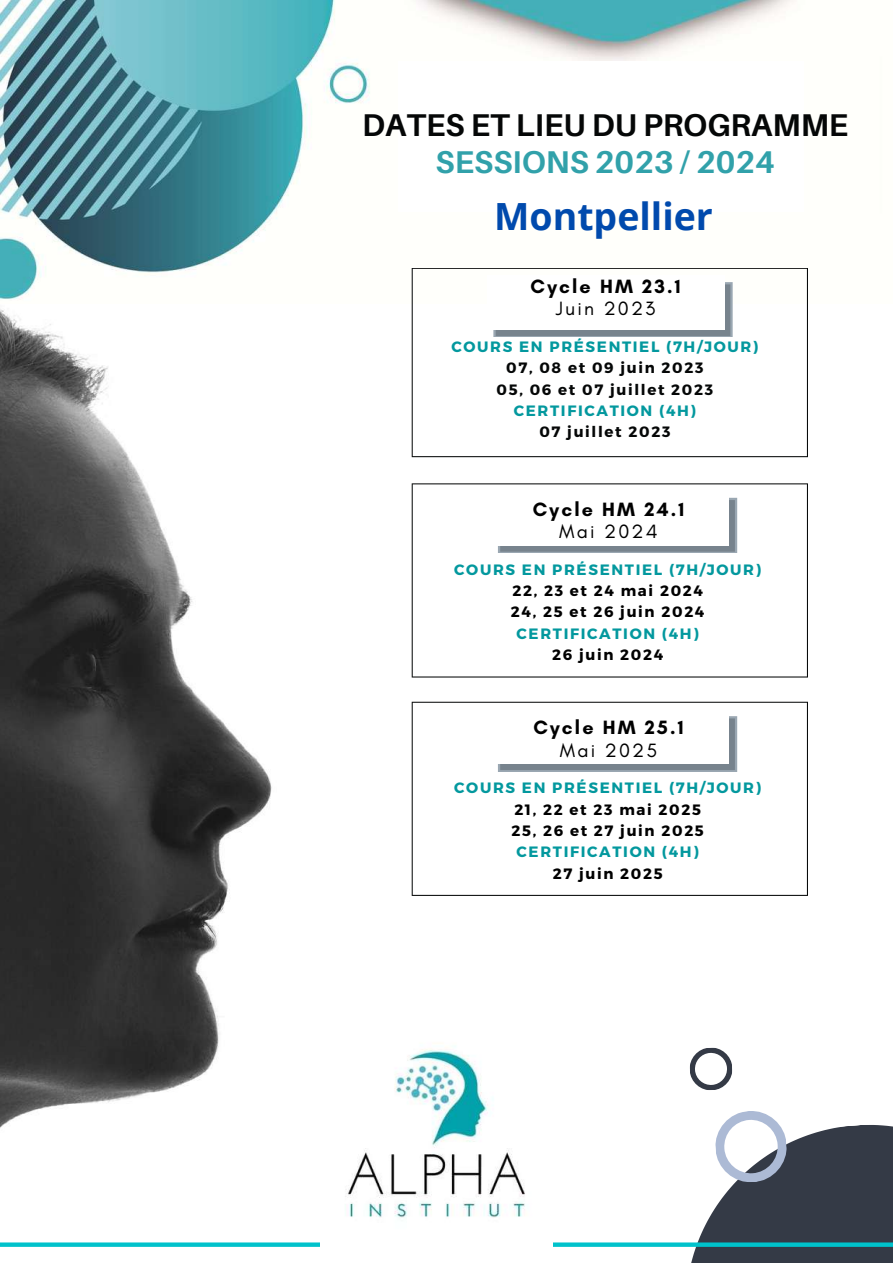
<style>
.page{position:relative;width:893px;height:1264px;background:#fff}
.page>*{position:absolute;margin:0;border:0;box-sizing:border-box;transform-origin:0 0}
.t1{font:700 37.5px "Open Sans";color:#004aad}
.t2{font:700 31.5px "Aileron";color:#050707}
.t3{font:700 31.5px "Aileron";color:#31a1aa}
.t4{font:700 19.65px "Glacial Indifference";letter-spacing:.11em;color:#000}
.t5{font:19.65px "Glacial Indifference";letter-spacing:.11em;color:#000}
.t6{font:700 15px "Montserrat";letter-spacing:.11em;color:#03989e}
.t7{font:700 15px/21.3px "Montserrat";letter-spacing:.11em;color:#000}
.t8{font:700 15px/21.3px "Montserrat";letter-spacing:.11em;color:#050707;text-align:center}
</style>
<div class="page">
<img style="left:0;top:309px;width:272px;height:799px">
<svg style="left:689px;top:1047px;width:44px;height:43px"></svg>
<img style="left:0;top:0;width:808px;height:304px">
<svg style="left:411px;top:483px;width:396px;height:194px"></svg>
<svg style="left:498px;top:498px;width:239px;height:55px;background:#8d98a1"></svg>
<div style="left:491px;top:491px;width:237px;height:54px;background:#fff"></div>
<svg style="left:411px;top:268px;width:396px;height:189px"></svg>
<svg style="left:0;top:1108px;width:892px;height:154px"></svg>
<img style="left:320px;top:1046px;width:232px;height:216px">
<div style="left:398px;top:62px;width:405px;height:149px;background:#fff"></div>
<svg style="left:411px;top:701px;width:396px;height:194px"></svg>
<svg style="left:498px;top:716px;width:239px;height:55px;background:#8c97a0"></svg>
<div style="left:491px;top:709px;width:237px;height:54px;background:#fff"></div>
<h2 class="t2" style="left:362px;top:105px;width:487px">DATES ET LIEU DU PROGRAMME</h2>
<h2 class="t3" style="left:435px;top:142px;width:341px">SESSIONS 2023 / 2024</h2>
<h1 class="t1" style="left:494px;top:190px;width:220px">Montpellier</h1>
<h3 class="t4" style="left:530px;top:274px;width:152px">Cycle HM 23.1</h3>
<h3 class="t5" style="left:556px;top:296px;width:101px">Juin 2023</h3>
<p class="t6" style="left:451px;top:337px;width:308px">COURS EN PRÉSENTIEL (7H/JOUR)</p>
<p class="t8" style="left:496px;top:356px;width:218px">07, 08 et 09 juin 2023<br>05, 06 et 07 juillet 2023</p>
<p class="t6" style="left:514px;top:401px;width:184px">CERTIFICATION (4H)</p>
<p class="t8" style="left:539px;top:420px;width:132px">07 juillet 2023</p>
<h3 class="t4" style="left:532px;top:497px;width:153px">Cycle HM 24.1</h3>
<h3 class="t5" style="left:559px;top:519px;width:100px">Mai 2024</h3>
<p class="t6" style="left:454px;top:559px;width:308px">COURS EN PRÉSENTIEL (7H/JOUR)</p>
<p class="t7" style="left:511px;top:579px;width:195px">22, 23 et 24 mai 2024<br>24, 25 et 26 juin 2024</p>
<p class="t6" style="left:516px;top:623px;width:184px">CERTIFICATION (4H)</p>
<p class="t7" style="left:552px;top:643px;width:112px">26 juin 2024</p>
<h3 class="t4" style="left:533px;top:715px;width:152px">Cycle HM 25.1</h3>
<h3 class="t5" style="left:560px;top:738px;width:99px">Mai 2025</h3>
<p class="t6" style="left:454px;top:778px;width:308px">COURS EN PRÉSENTIEL (7H/JOUR)</p>
<p class="t7" style="left:511px;top:797px;width:194px">21, 22 et 23 mai 2025<br>25, 26 et 27 juin 2025</p>
<p class="t6" style="left:516px;top:842px;width:184px">CERTIFICATION (4H)</p>
<p class="t7" style="left:552px;top:861px;width:111px">27 juin 2025</p>
</div>
